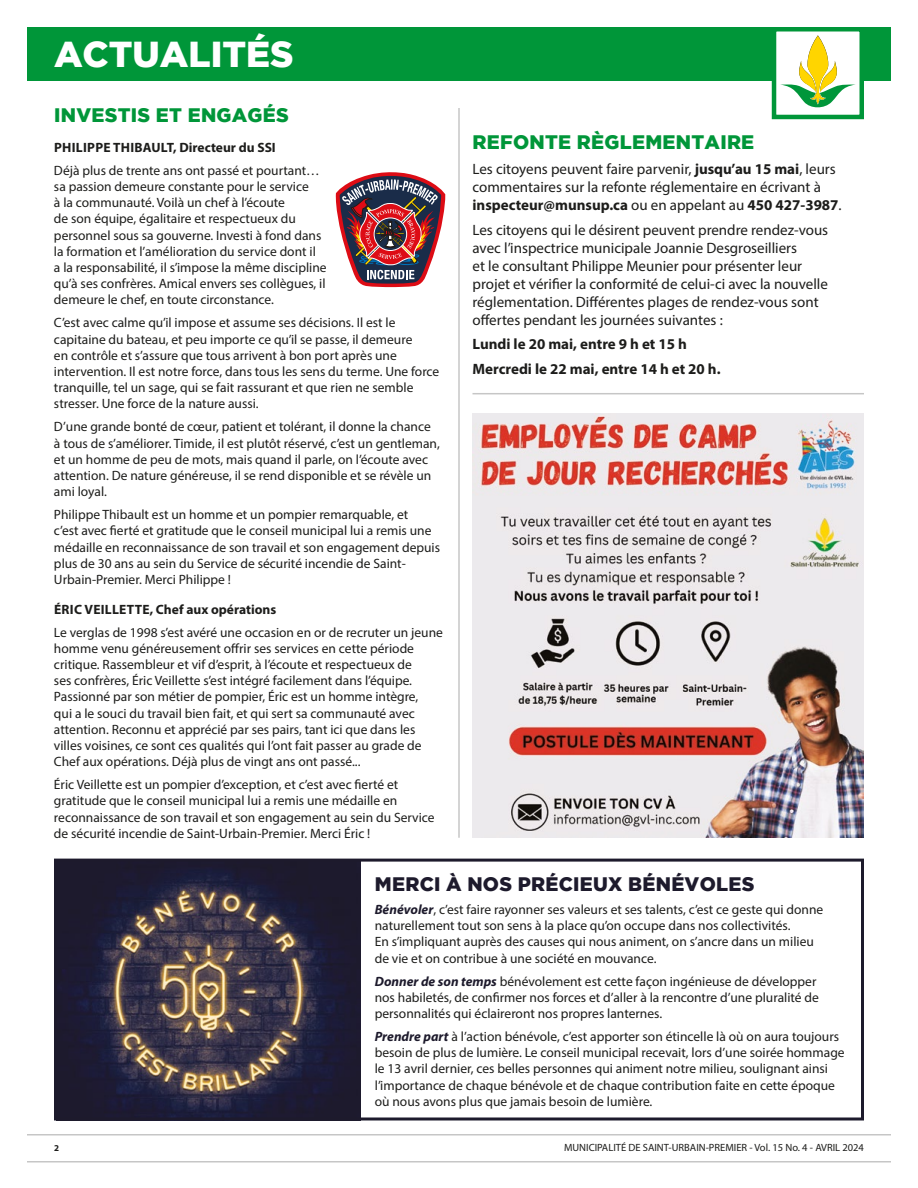
<style>
.page{position:relative;width:918px;height:1188px;background:#fff}
.page>*{position:absolute;margin:0;border:0;box-sizing:border-box;transform-origin:0 0}
.t1{font:900 36px "Gotham";color:#fff}
.t2{font:900 19.5px "Gotham";letter-spacing:.015em;color:#009639}
.t3{font:900 19.5px "Gotham";letter-spacing:.015em;color:#1d1a2c}
.t4{font:15px/18px "Myriad Pro";color:#1d1d1b}
.t5{font:700 15px/24.8px "Myriad Pro";color:#1d1d1b}
.t6{font:13.5px/16.2px "Myriad Pro";color:#1d1d1b}
.t7{font:700 13.5px "Myriad Pro";letter-spacing:.005em;color:#1d1d1b}
.t8{font:10.5px "Myriad Pro";color:#1d1d1b}
.t9{font:700 9px "Myriad Pro";color:#1d1d1b}
.s1{font-weight:700}
.s2{font-weight:700;font-style:italic;color:#1d1a2c}
</style>
<div class="page">
<hr style="left:27px;top:1161px;width:864px;height:1px;background:#c6c6c6">
<hr style="left:27px;top:1134px;width:864px;height:2px;background:#c6c6c6">
<hr style="left:458px;top:108px;width:2px;height:730px;background:#c6c6c6">
<div style="left:27px;top:27px;width:864px;height:54px;background:#009639"></div>
<div style="left:772px;top:27px;width:92px;height:92px;background:#fff;border:4px solid #009639"></div>
<svg style="left:780px;top:35px;width:75px;height:73px"></svg>
<img style="left:58px;top:863px;width:302px;height:253px">
<div style="left:54px;top:859px;width:810px;height:261px;border:3px solid #1d1a2c"></div>
<svg style="left:335px;top:172px;width:111px;height:115px"></svg>
<hr style="left:472px;top:393px;width:392px;height:1px;background:#c6c6c6">
<img style="left:472px;top:413px;width:392px;height:425px">
<h1 class="t1" style="left:54px;top:34px;width:241px">ACTUALITÉS</h1>
<h2 class="t2" style="left:54px;top:104px;width:236px">INVESTIS ET ENGAGÉS</h2>
<p class="t7" style="left:54px;top:139px;width:223px">PHILIPPE THIBAULT, Directeur du SSI</p>
<p class="t6" style="left:54px;top:162px;width:274px">Déjà plus de trente ans ont passé et pourtant… sa passion demeure constante pour le service<br>à la communauté. Voilà un chef à l’écoute<br>de son équipe, égalitaire et respectueux du personnel sous sa gouverne. Investi à fond dans la formation et l’amélioration du service dont il<br>a la responsabilité, il s’impose la même discipline qu’à ses confrères. Amical envers ses collègues, il demeure le chef, en toute circonstance.</p>
<p class="t6" style="left:54px;top:315px;width:387px">C’est avec calme qu’il impose et assume ses décisions. Il est le capitaine du bateau, et peu importe ce qu’il se passe, il demeure<br>en contrôle et s’assure que tous arrivent à bon port après une intervention. Il est notre force, dans tous les sens du terme. Une force tranquille, tel un sage, qui se fait rassurant et que rien ne semble stresser. Une force de la nature aussi.</p>
<p class="t6" style="left:54px;top:419px;width:387px">D’une grande bonté de cœur, patient et tolérant, il donne la chance à tous de s’améliorer. Timide, il est plutôt réservé, c’est un gentleman, et un homme de peu de mots, mais quand il parle, on l’écoute avec attention. De nature généreuse, il se rend disponible et se révèle un ami loyal.</p>
<p class="t6" style="left:54px;top:506px;width:388px">Philippe Thibault est un homme et un pompier remarquable, et<br>c’est avec fierté et gratitude que le conseil municipal lui a remis une médaille en reconnaissance de son travail et son engagement depuis plus de 30 ans au sein du Service de sécurité incendie de Saint-Urbain-Premier. Merci Philippe !</p>
<p class="t7" style="left:54px;top:600px;width:224px">ÉRIC VEILLETTE, Chef aux opérations</p>
<p class="t6" style="left:54px;top:624px;width:390px">Le verglas de 1998 s’est avéré une occasion en or de recruter un jeune homme venu généreusement offrir ses services en cette période critique. Rassembleur et vif d’esprit, à l’écoute et respectueux de<br>ses confrères, Éric Veillette s’est intégré facilement dans l’équipe.<br>Passionné par son métier de pompier, Éric est un homme intègre,<br>qui a le souci du travail bien fait, et qui sert sa communauté avec attention. Reconnu et apprécié par ses pairs, tant ici que dans les villes voisines, ce sont ces qualités qui l’ont fait passer au grade de Chef aux opérations. Déjà plus de vingt ans ont passé...</p>
<p class="t6" style="left:54px;top:776px;width:382px">Éric Veillette est un pompier d’exception, et c’est avec fierté et gratitude que le conseil municipal lui a remis une médaille en reconnaissance de son travail et son engagement au sein du Service de sécurité incendie de Saint-Urbain-Premier. Merci Éric !</p>
<h2 class="t2" style="left:473px;top:131px;width:283px">REFONTE RÈGLEMENTAIRE</h2>
<p class="t4" style="left:472px;top:160px;width:371px">Les citoyens peuvent faire parvenir, <span class="s1">jusqu’au 15 mai</span>, leurs commentaires sur la refonte réglementaire en écrivant à <span class="s1">inspecteur@munsup.ca</span> ou en appelant au <span class="s1">450 427-3987</span>.</p>
<p class="t4" style="left:472px;top:220px;width:357px">Les citoyens qui le désirent peuvent prendre rendez‑vous avec l’inspectrice municipale Joannie Desgroseilliers<br>et le consultant Philippe Meunier pour présenter leur projet et vérifier la conformité de celui-ci avec la nouvelle réglementation. Différentes plages de rendez-vous sont offertes pendant les journées suivantes :</p>
<p class="t5" style="left:472px;top:332px;width:250px">Lundi le 20 mai, entre 9 h et 15 h<br>Mercredi le 22 mai, entre 14 h et 20 h.</p>
<h2 class="t3" style="left:375px;top:873px;width:381px">MERCI À NOS PRÉCIEUX BÉNÉVOLES</h2>
<p class="t6" style="left:375px;top:901px;width:450px"><span class="s2">Bénévoler</span>, c’est faire rayonner ses valeurs et ses talents, c’est ce geste qui donne naturellement tout son sens à la place qu’on occupe dans nos collectivités.<br>En s’impliquant auprès des causes qui nous animent, on s’ancre dans un milieu de vie et on contribue à une société en mouvance.</p>
<p class="t6" style="left:375px;top:973px;width:446px"><span class="s2">Donner de son temps</span> bénévolement est cette façon ingénieuse de développer nos habiletés, de confirmer nos forces et d’aller à la rencontre d’une pluralité de personnalités qui éclaireront nos propres lanternes.</p>
<p class="t6" style="left:375px;top:1028px;width:471px"><span class="s2">Prendre part</span> à l’action bénévole, c’est apporter son étincelle là où on aura toujours besoin de plus de lumière. Le conseil municipal recevait, lors d’une soirée hommage le 13 avril dernier, ces belles personnes qui animent notre milieu, soulignant ainsi l’importance de chaque bénévole et de chaque contribution faite en cette époque où nous avons plus que jamais besoin de lumière.</p>
<p class="t9" style="left:54px;top:1142px;width:6px">2</p>
<p class="t8" style="left:564px;top:1141px;width:301px">MUNICIPALITÉ DE SAINT-URBAIN-PREMIER - Vol. 15 No. 4 - AVRIL 2024</p>
</div>
